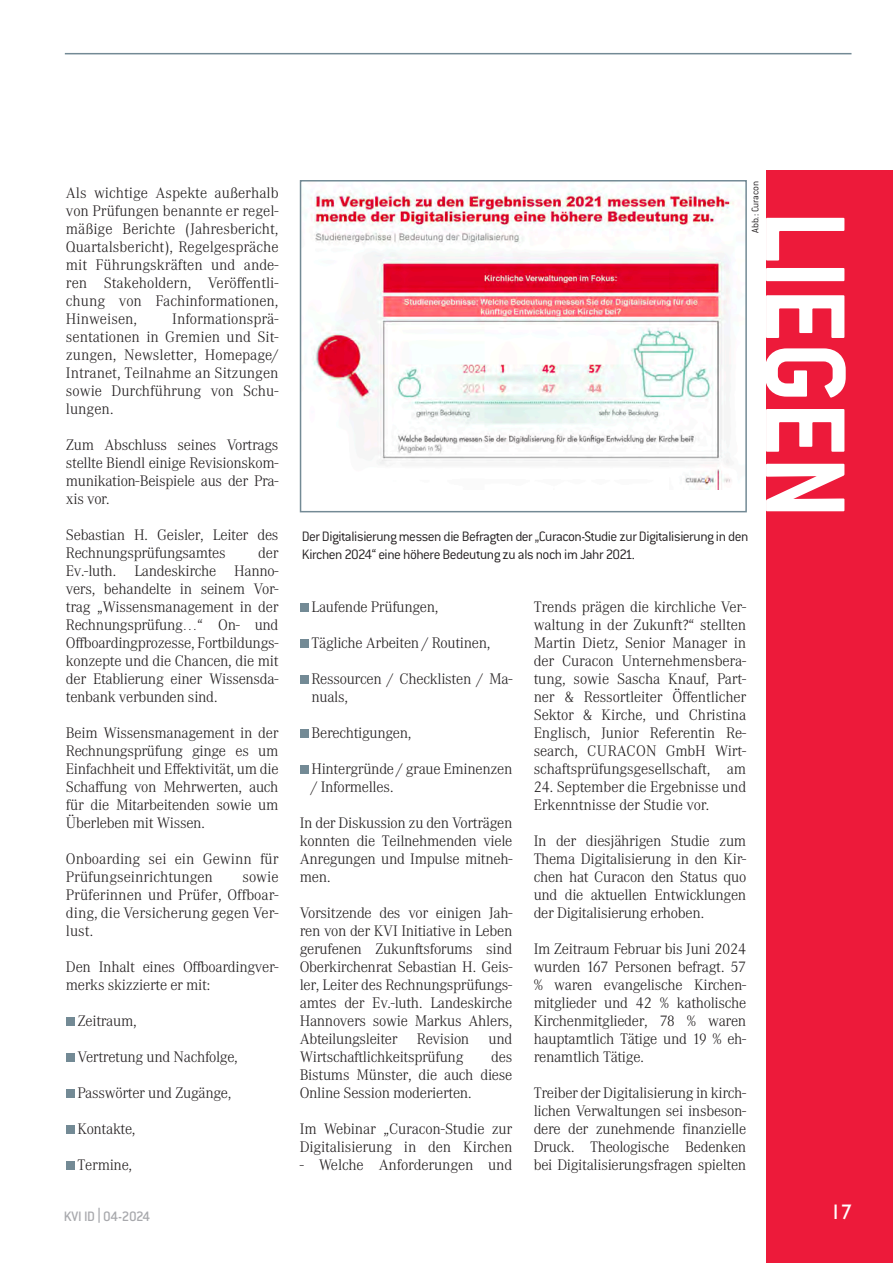
<style>
.page{position:relative;width:893px;height:1263px;background:#fff}
.page>*{position:absolute;margin:0;border:0;box-sizing:border-box;transform-origin:0 0}
.t1{font:700 124.5px "Conduit ITC";letter-spacing:-.01em;color:#fff;scale:.92 1}
.t2{font:21px "Gill Sans";color:#fff}
.t3{font:300 15px/18px "Corporate ABQ";letter-spacing:-.02em;color:#231f20;text-align:justify}
.t4{font:300 15px/18px "Conduit ITC";letter-spacing:-.035em;color:#231f20}
.t5{font:300 15px/18px "Corporate ABQ";color:#231f20}
.t6{font:500 15px "Conduit ITC";letter-spacing:-.04em;color:#a8a9ad}
.t7{font:300 10.5px "Conduit ITC";letter-spacing:-.015em;color:#231f20}
.s1{font-family:"Corporate ABQ"}
</style>
<div class="page">
<div style="left:766px;top:170px;width:127px;height:1093px;background:#ed1a3a"></div>
<hr style="left:65px;top:53px;width:786px;height:1px;background:#738a95">
<div style="left:66px;top:1017px;width:8px;height:9px;background:#738a95"></div>
<div style="left:66px;top:1053px;width:8px;height:9px;background:#738a95"></div>
<div style="left:66px;top:1089px;width:8px;height:9px;background:#738a95"></div>
<div style="left:66px;top:1125px;width:8px;height:9px;background:#738a95"></div>
<div style="left:66px;top:1161px;width:8px;height:9px;background:#738a95"></div>
<div style="left:300px;top:603px;width:8px;height:9px;background:#738a95"></div>
<div style="left:300px;top:639px;width:8px;height:9px;background:#738a95"></div>
<div style="left:300px;top:675px;width:8px;height:9px;background:#738a95"></div>
<div style="left:300px;top:729px;width:8px;height:9px;background:#738a95"></div>
<div style="left:300px;top:765px;width:8px;height:9px;background:#738a95"></div>
<img style="left:304px;top:184px;width:430px;height:306px">
<div style="left:300px;top:180px;width:447px;height:332px;border:2px solid #738a95"></div>
<p class="t3" style="left:66px;top:184px;width:214px">Als wichtige Aspekte außerhalb von Prüfungen benannte er regel&shy;mäßige Berichte (Jahresbericht,</p>
<p class="t3" style="left:66px;top:238px;width:214px">Quartalsbericht), Regelgespräche mit Führungskräften und ande&shy;ren Stakeholdern, Veröffentli&shy;chung von Fachinformationen, Hinweisen,</p>
<p class="t3" style="left:66px;top:310px;width:214px;text-indent:106px">Informationsprä&shy;sentationen in Gremien und Sit&shy;zungen, Newsletter, Homepage/ Intranet, Teilnahme an Sitzungen sowie Durchführung von Schu&shy;lungen.</p>
<p class="t3" style="left:66px;top:436px;width:214px">Zum Abschluss seines Vortrags stellte Biendl einige Revisionskom&shy;munikation-Beispiele aus der Pra&shy;xis vor.</p>
<p class="t3" style="left:66px;top:526px;width:214px">Sebastian H. Geisler, Leiter des<br>Rechnungsprüfungsamtes</p>
<p class="t3" style="left:66px;top:544px;width:214px;text-indent:192px">der Ev.-luth. Landeskirche Hanno&shy;vers, behandelte in seinem Vor&shy;trag „Wissensmanagement in der Rechnungsprüfung…“ On- und Offboardingprozesse, Fortbildungs&shy;konzepte und die Chancen, die mit der Etablierung einer Wissensda&shy;tenbank verbunden sind.</p>
<p class="t3" style="left:66px;top:724px;width:214px">Beim Wissensmanagement in der Rechnungsprüfung ginge es um Einfachheit und Effektivität, um die Schaffung von Mehrwerten, auch für die Mitarbeitenden sowie um Überleben mit Wissen.</p>
<p class="t5" style="left:66px;top:850px;width:214px">Onboarding sei ein Gewinn für<br>Prüfungseinrichtungen</p>
<p class="t3" style="left:66px;top:868px;width:214px;text-indent:176px">sowie Prüferinnen und Prüfer, Offboar&shy;ding, die Versicherung gegen Ver&shy;lust.</p>
<p class="t3" style="left:66px;top:958px;width:214px">Den Inhalt eines Offboardingver&shy;merks skizzierte er mit:</p>
<p class="t3" style="left:78px;top:1012px;width:61px">Zeitraum,</p>
<p class="t3" style="left:78px;top:1048px;width:162px">Vertretung und Nachfolge,</p>
<p class="t3" style="left:78px;top:1084px;width:155px">Passwörter und Zugänge,</p>
<p class="t3" style="left:78px;top:1120px;width:59px">Kontakte,</p>
<p class="t3" style="left:78px;top:1156px;width:56px">Termine,</p>
<p class="t7" style="left:749px;top:233px;width:53px;rotate:-90deg">Abb.: Curacon</p>
<h1 class="t1" style="left:878px;top:210px;width:337px;rotate:90deg">LIEGEN</h1>
<p class="t4" style="left:302px;top:527px;width:448px">Der Digitalisierung messen die Befragten der „Curacon-Studie zur Digitalisierung in den<br>Kirchen 2024“ eine höhere Bedeutung zu als noch im Jahr 2021.</p>
<p class="t3" style="left:311px;top:598px;width:129px">Laufende Prüfungen,</p>
<p class="t3" style="left:311px;top:634px;width:180px">Tägliche Arbeiten / Routinen,</p>
<p class="t3" style="left:311px;top:670px;width:202px">Ressourcen / Checklisten / Ma&shy;nuals,</p>
<p class="t3" style="left:311px;top:724px;width:102px">Berechtigungen,</p>
<p class="t3" style="left:311px;top:760px;width:202px">Hintergründe / graue Eminenzen / Informelles.</p>
<p class="t3" style="left:300px;top:814px;width:214px">In der Diskussion zu den Vorträgen konnten die Teilnehmenden viele Anregungen und Impulse mitneh&shy;men.</p>
<p class="t3" style="left:300px;top:904px;width:214px">Vorsitzende des vor einigen Jah&shy;ren von der KVI Initiative in Leben gerufenen Zukunftsforums sind Oberkirchenrat Sebastian H. Geis&shy;ler, Leiter des Rechnungsprüfungs&shy;amtes der Ev.-luth. Landeskirche Hannovers sowie Markus Ahlers, Abteilungsleiter</p>
<p class="t3" style="left:417px;top:1030px;width:54px">Revision</p>
<p class="t3" style="left:489px;top:1030px;width:25px">und</p>
<p class="t3" style="left:300px;top:1048px;width:165px">Wirtschaftlichkeitsprüfung</p>
<p class="t3" style="left:300px;top:1048px;width:214px;text-indent:191px">des Bistums Münster, die auch diese Online Session moderierten.</p>
<p class="t3" style="left:300px;top:1120px;width:214px">Im Webinar „Curacon-Studie zur<br>Digitalisierung in den Kirchen</p>
<p class="t3" style="left:300px;top:1156px;width:214px">- Welche Anforderungen und</p>
<p class="t3" style="left:534px;top:598px;width:214px">Trends prägen die kirchliche Ver&shy;waltung in der Zukunft?“ stellten Martin Dietz, Senior Manager in der Curacon Unternehmensbera&shy;tung, sowie Sascha Knauf, Part&shy;ner &amp; Ressortleiter Öffentlicher Sektor &amp; Kirche, und Christina Englisch, Junior Referentin Re&shy;search, CURACON GmbH Wirt&shy;schaftsprüfungsgesellschaft, am</p>
<p class="t3" style="left:534px;top:778px;width:214px">24. September die Ergebnisse und<br>Erkenntnisse der Studie vor.</p>
<p class="t3" style="left:534px;top:832px;width:214px">In der diesjährigen Studie zum Thema Digitalisierung in den Kir&shy;chen hat Curacon den Status quo und die aktuellen Entwicklungen der Digitalisierung erhoben.</p>
<p class="t3" style="left:534px;top:940px;width:214px">Im Zeitraum Februar bis Juni 2024 wurden 167 Personen befragt. 57 % waren evangelische Kirchen&shy;mitglieder und 42 % katholische Kirchenmitglieder, 78 % waren hauptamtlich Tätige und 19 % eh&shy;renamtlich Tätige.</p>
<p class="t3" style="left:534px;top:1084px;width:214px">Treiber der Digitalisierung in kirch&shy;lichen Verwaltungen sei insbeson&shy;dere der zunehmende finanzielle Druck. Theologische Bedenken bei Digitalisierungsfragen spielten</p>
<p class="t6" style="left:64px;top:1207px;width:88px">KVI ID <span class="s1">|</span> 04-2024</p>
<h2 class="t2" style="left:830px;top:1200px;width:22px">17</h2>
</div>
